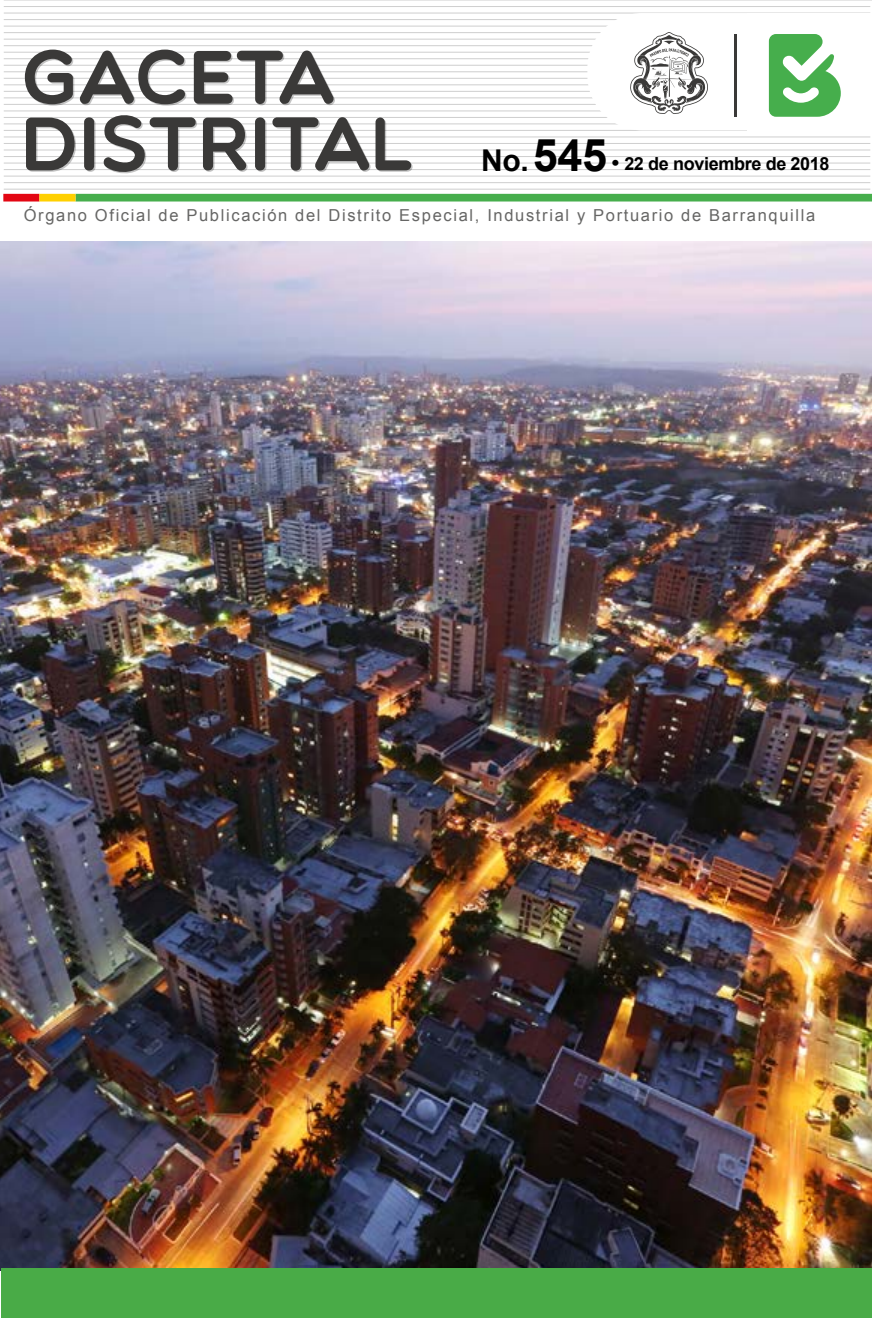
<style>
.page{position:relative;width:872px;height:1319px;background:#fff}
.page>*{position:absolute;margin:0;border:0;box-sizing:border-box;transform-origin:0 0}
.t1{font:76.2px/66.6px "Multicolore";color:#3a3938}
.t2{font:700 18px "Arial";letter-spacing:-.02em;color:#000}
.t3{font:16.5px "Arial";letter-spacing:.1em;color:#666665}
.s1{font-size:30px}
.s2{font-size:45px}
.s3{font-size:21px}
</style>
<div class="page">
<hr style="left:4px;top:0;width:868px;height:1px;background:#d0d0d0">
<hr style="left:4px;top:6px;width:866px;height:1px;background:#d0d0d0">
<hr style="left:4px;top:13px;width:866px;height:1px;background:#d0d0d0">
<hr style="left:4px;top:58px;width:866px;height:1px;background:#d0d0d0">
<hr style="left:4px;top:65px;width:866px;height:1px;background:#d0d0d0">
<hr style="left:4px;top:71px;width:866px;height:1px;background:#d0d0d0">
<hr style="left:4px;top:78px;width:866px;height:1px;background:#d0d0d0">
<hr style="left:4px;top:84px;width:866px;height:1px;background:#d0d0d0">
<hr style="left:4px;top:91px;width:866px;height:1px;background:#d0d0d0">
<hr style="left:4px;top:97px;width:866px;height:1px;background:#d0d0d0">
<hr style="left:4px;top:104px;width:866px;height:1px;background:#d0d0d0">
<hr style="left:4px;top:110px;width:866px;height:1px;background:#d0d0d0">
<hr style="left:4px;top:117px;width:868px;height:1px;background:#d0d0d0">
<hr style="left:4px;top:19px;width:866px;height:1px;background:#d0d0d0">
<hr style="left:4px;top:26px;width:866px;height:1px;background:#d0d0d0">
<hr style="left:4px;top:32px;width:866px;height:1px;background:#d0d0d0">
<hr style="left:4px;top:39px;width:866px;height:1px;background:#d0d0d0">
<hr style="left:4px;top:45px;width:866px;height:1px;background:#d0d0d0">
<hr style="left:4px;top:52px;width:866px;height:1px;background:#d0d0d0">
<hr style="left:4px;top:123px;width:866px;height:1px;background:#d0d0d0">
<hr style="left:4px;top:130px;width:866px;height:1px;background:#d0d0d0">
<hr style="left:4px;top:175px;width:866px;height:2px;background:#d0d0d0">
<hr style="left:4px;top:182px;width:866px;height:1px;background:#d0d0d0">
<hr style="left:4px;top:189px;width:866px;height:1px;background:#d0d0d0">
<hr style="left:4px;top:136px;width:866px;height:1px;background:#d0d0d0">
<hr style="left:4px;top:143px;width:866px;height:1px;background:#d0d0d0">
<hr style="left:4px;top:149px;width:866px;height:1px;background:#d0d0d0">
<hr style="left:4px;top:156px;width:866px;height:1px;background:#d0d0d0">
<hr style="left:4px;top:162px;width:866px;height:1px;background:#d0d0d0">
<hr style="left:4px;top:169px;width:866px;height:1px;background:#d0d0d0">
<div style="left:76px;top:194px;width:796px;height:7px;background:#46ae4c"></div>
<div style="left:3px;top:194px;width:36px;height:7px;background:#e30613"></div>
<div style="left:39px;top:194px;width:37px;height:7px;background:#ffd000"></div>
<div style="left:587px;top:13px;width:285px;height:117px;background:#fff;border-radius:55px"></div>
<div style="left:747px;top:13px;width:125px;height:117px;background:#fff"></div>
<svg style="left:769px;top:34px;width:71px;height:83px"></svg>
<svg style="left:630px;top:32px;width:78px;height:82px"></svg>
<hr style="left:734px;top:34px;width:2px;height:83px;background:#3a3938">
<img style="left:0;top:241px;width:872px;height:1029px">
<div style="left:1px;top:1268px;width:870px;height:49px;background:#49ab47"></div>
<h1 class="t1" style="left:21px;top:41px;width:394px">GACETA<br>DISTRITAL</h1>
<p class="t3" style="left:24px;top:205px;width:793px">Órgano Oficial de Publicación del Distrito Especial, Industrial y Portuario de Barranquilla</p>
<p class="t2" style="left:481px;top:151px;width:350px"><span class="s1">No.</span> <span class="s2">545</span> <span class="s3">•</span> 22 de noviembre de 2018</p>
</div>
